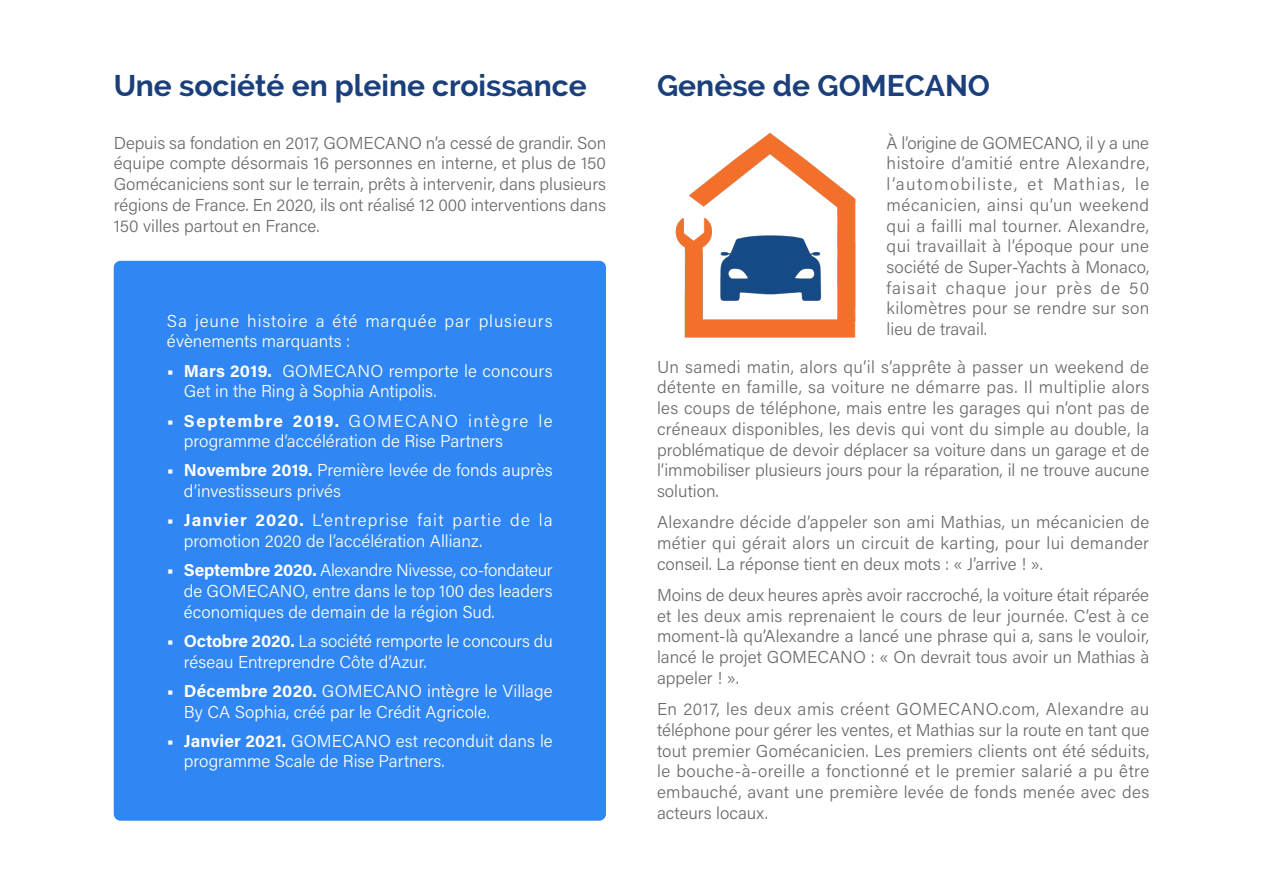
<style>
.page{position:relative;width:1263px;height:893px;background:#fff}
.page>*{position:absolute;margin:0;border:0;box-sizing:border-box;transform-origin:0 0}
.Pages_-_Titre_1{font:700 30px "Raleway";color:#1b3f7a}
.Pages_-_Paragraphe{font:300 17.25px/20.7px "Acumin Pro";color:#6c6c6c;text-align:justify}
.Pages_-_Paragraphe-2{font:300 17.25px/20.7px "Acumin Pro";color:#fff}
.Pages_-_Paragraphe-3{font:300 17.25px/20.7px "Acumin Pro";letter-spacing:.045em;color:#fff}
.s1{font-weight:700}
</style>
<div class="page">
<div style="left:114px;top:261px;width:492px;height:560px;background:#3086f2;border-radius:7px"></div>
<img style="left:675px;top:134px;width:181px;height:203px">
<p class="Pages_-_Titre_1" style="left:114px;top:69px;width:475px">Une société en pleine croissance</p>
<p class="Pages_-_Titre_1" style="left:657px;top:69px;width:335px">Genèse de GOMECANO</p>
<p class="Pages_-_Paragraphe" style="left:114px;top:132px;width:494px">Depuis sa fondation en 2017, GOMECANO n’a cessé de grandir. Son équipe compte désormais 16 personnes en interne, et plus de 150<br>Gomécaniciens sont sur le terrain, prêts à intervenir, dans plusieurs régions de France. En 2020, ils ont réalisé 12 000 interventions dans 150 villes partout en France.</p>
<p class="Pages_-_Paragraphe" style="left:887px;top:132px;width:264px">À l’origine de GOMECANO, il y a une histoire d’amitié entre Alexandre, l’automobiliste, et Mathias, le mécanicien, ainsi qu’un weekend qui a failli mal tourner. Alexandre, qui travaillait à l’époque pour une société de Super-Yachts à Monaco, faisait chaque jour près de 50 kilomètres pour se rendre sur son lieu de travail.</p>
<p class="Pages_-_Paragraphe" style="left:657px;top:356px;width:494px">Un samedi matin, alors qu’il s’apprête à passer un weekend de détente en famille, sa voiture ne démarre pas. Il multiplie alors les coups de téléphone, mais entre les garages qui n’ont pas de créneaux disponibles, les devis qui vont du simple au double, la problématique de devoir déplacer sa voiture dans un garage et de l’immobiliser plusieurs jours pour la réparation, il ne trouve aucune solution.</p>
<p class="Pages_-_Paragraphe" style="left:657px;top:511px;width:494px">Alexandre décide d’appeler son ami Mathias, un mécanicien de métier qui gérait alors un circuit de karting, pour lui demander conseil. La réponse tient en deux mots : « J’arrive ! ».</p>
<p class="Pages_-_Paragraphe" style="left:657px;top:584px;width:494px">Moins de deux heures après avoir raccroché, la voiture était réparée et les deux amis reprenaient le cours de leur journée. C’est à ce moment-là qu’Alexandre a lancé une phrase qui a, sans le vouloir, lancé le projet GOMECANO : « On devrait tous avoir un Mathias à appeler ! ».</p>
<p class="Pages_-_Paragraphe" style="left:657px;top:698px;width:494px">En 2017, les deux amis créent GOMECANO.com, Alexandre au téléphone pour gérer les ventes, et Mathias sur la route en tant que tout premier Gomécanicien. Les premiers clients ont été séduits, le bouche-à-oreille a fonctionné et le premier salarié a pu être embauché, avant une première levée de fonds menée avec des acteurs locaux.</p>
<p class="Pages_-_Paragraphe-3" style="left:167px;top:310px;width:387px">Sa jeune histoire a été marquée par plusieurs évènements marquants :</p>
<p class="Pages_-_Paragraphe-2" style="left:184px;top:360px;width:370px;text-indent:-17px"><span class="s1">• Mars 2019.</span> GOMECANO remporte le concours<br>Get in the Ring à Sophia Antipolis.</p>
<p class="Pages_-_Paragraphe-2" style="left:184px;top:409px;width:370px;text-indent:-17px"><span class="s1">• Septembre 2019.</span> GOMECANO intègre le programme d’accélération de Rise Partners</p>
<p class="Pages_-_Paragraphe-2" style="left:184px;top:459px;width:370px;text-indent:-17px"><span class="s1">• Novembre 2019.</span> Première levée de fonds auprès d’investisseurs privés</p>
<p class="Pages_-_Paragraphe-2" style="left:184px;top:509px;width:370px;text-indent:-17px"><span class="s1">• Janvier 2020.</span> L’entreprise fait partie de la promotion 2020 de l’accélération Allianz.</p>
<p class="Pages_-_Paragraphe-2" style="left:184px;top:559px;width:370px;text-align:justify;text-indent:-17px"><span class="s1">• Septembre 2020.</span> Alexandre Nivesse, co-fondateur de GOMECANO, entre dans le top 100 des leaders économiques de demain de la région Sud.</p>
<p class="Pages_-_Paragraphe-2" style="left:184px;top:630px;width:370px;text-indent:-17px"><span class="s1">• Octobre 2020.</span> La société remporte le concours du réseau Entreprendre Côte d’Azur.</p>
<p class="Pages_-_Paragraphe-2" style="left:184px;top:680px;width:370px;text-indent:-17px"><span class="s1">• Décembre 2020.</span> GOMECANO intègre le Village<br>By CA Sophia, créé par le Crédit Agricole.</p>
<p class="Pages_-_Paragraphe-2" style="left:184px;top:730px;width:370px;text-indent:-17px"><span class="s1">• Janvier 2021.</span> GOMECANO est reconduit dans le programme Scale de Rise Partners.</p>
</div>
